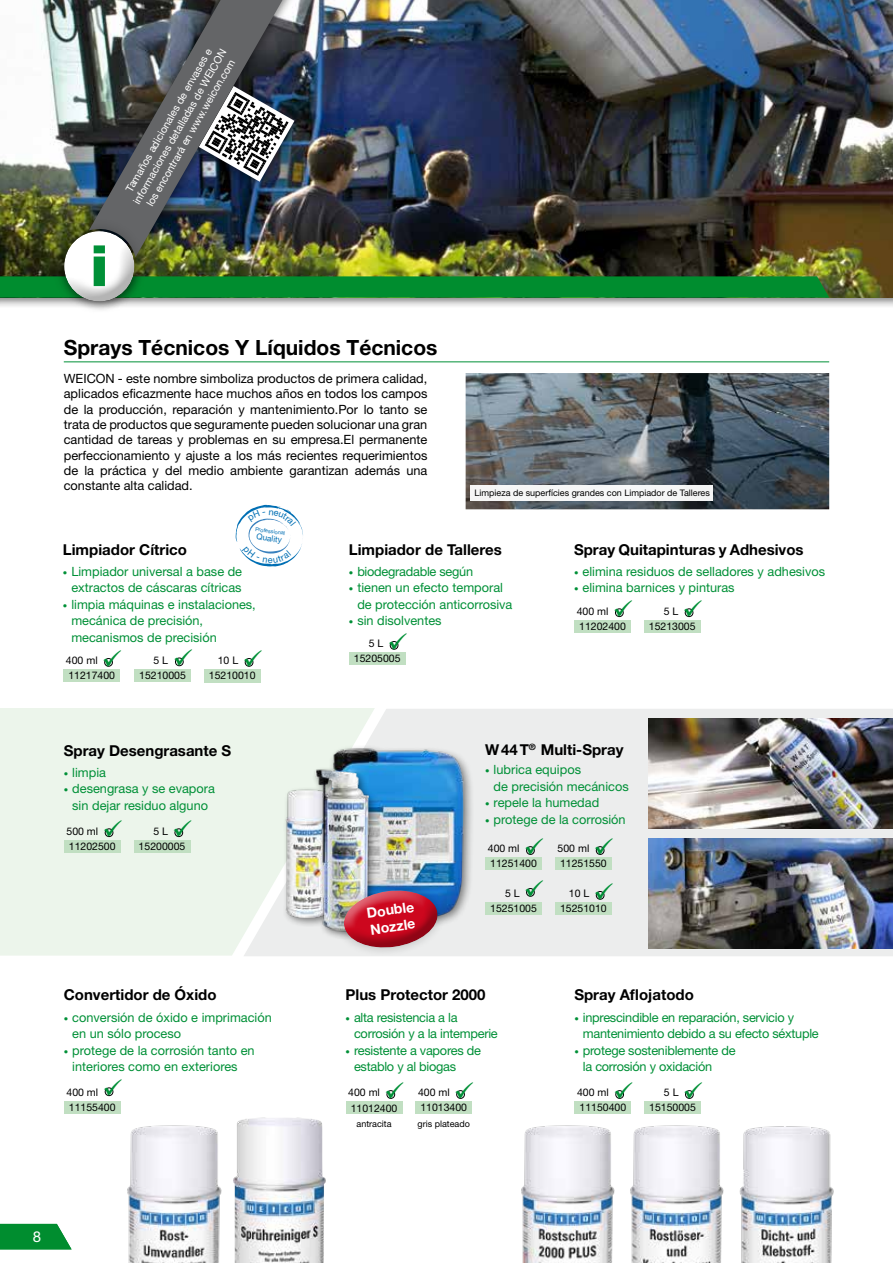
<style>
.page{position:relative;width:893px;height:1263px;background:#fff}
.page>*{position:absolute;margin:0;border:0;box-sizing:border-box;transform-origin:0 0}
.t1{font:900 57px "Helvetica Neue";color:#009037}
.t2{font:700 21px "Helvetica Neue";color:#000}
.t3{font:700 15px "Helvetica Neue";color:#000}
.t4{font:15px "Helvetica Neue";color:#fff}
.t5{font:700 14.1px/17px "Helvetica Neue";color:#fff}
.t6{font:12.75px/16.5px "Helvetica Neue";color:#009037}
.t7{font:12.75px/15.3px "Helvetica Neue";color:#000;text-align:justify}
.t8{font:12.75px/16.5px "Helvetica Neue";letter-spacing:-.02em;color:#009037}
.t9{font:10.5px/15px "Helvetica Neue";color:#000}
.t10{font:10.5px/12.6px "Helvetica Neue";color:#fff;text-align:center}
.t11{font:9.15px "Helvetica Neue";color:#006fb4}
.t12{font:9px "Helvetica Neue";color:#000}
.t13{font:8.25px "Helvetica Neue";color:#006fb4}
.t14{font:5.55px "Helvetica Neue";color:#006fb4}
.s1{font-size:9px}
.s2{color:#009037}
</style>
<div class="page">
<div style="left:0;top:0;width:893px;height:309px;background:#000;opacity:.5"></div>
<img style="left:0;top:0;width:893px;height:298px">
<svg style="left:0;top:276px;width:829px;height:22px;background:#048b2e"></svg>
<svg style="left:0;top:1224px;width:72px;height:25px;background:#1b9945"></svg>
<hr style="left:64px;top:362px;width:765px;height:1px;background:#009037">
<div style="left:104px;top:658px;width:9px;height:9px;border:1px solid #000;border-radius:50%"></div>
<div style="left:63px;top:669px;width:57px;height:13px;background:#c1dfc2"></div>
<div style="left:175px;top:658px;width:9px;height:8px;border:1px solid #000;border-radius:50%"></div>
<div style="left:134px;top:669px;width:57px;height:13px;background:#c1dfc2"></div>
<div style="left:204px;top:669px;width:57px;height:13px;background:#c1dfc2"></div>
<div style="left:615px;top:608px;width:9px;height:9px;border:1px solid #000;border-radius:50%"></div>
<div style="left:574px;top:620px;width:57px;height:12px;background:#c1dfc2"></div>
<div style="left:644px;top:620px;width:57px;height:12px;background:#c1dfc2"></div>
<div style="left:349px;top:652px;width:57px;height:13px;background:#c1dfc2"></div>
<img style="left:466px;top:373px;width:363px;height:136px">
<div style="left:470px;top:485px;width:243px;height:16px;background:#f6f6f7"></div>
<img style="left:521px;top:1125px;width:94px;height:138px">
<img style="left:739px;top:1126px;width:95px;height:137px">
<img style="left:234px;top:1117px;width:92px;height:146px">
<img style="left:113px;top:1113px;width:121px;height:150px">
<img style="left:630px;top:1125px;width:94px;height:138px">
<div style="left:0;top:708px;width:375px;height:247px;background:#ecf5eb"></div>
<div style="left:243px;top:709px;width:650px;height:247px;background:#eceded"></div>
<div style="left:615px;top:1090px;width:9px;height:9px;border:1px solid #000;border-radius:50%"></div>
<div style="left:574px;top:1101px;width:57px;height:13px;background:#c1dfc2"></div>
<div style="left:644px;top:1101px;width:57px;height:13px;background:#c1dfc2"></div>
<div style="left:345px;top:1101px;width:57px;height:13px;background:#c1dfc2"></div>
<div style="left:415px;top:1101px;width:57px;height:13px;background:#c1dfc2"></div>
<div style="left:64px;top:1101px;width:57px;height:12px;background:#c1dfc2"></div>
<div style="left:105px;top:828px;width:8px;height:9px;border:1px solid #000;border-radius:50%"></div>
<div style="left:64px;top:840px;width:57px;height:12px;background:#c1dfc2"></div>
<div style="left:134px;top:840px;width:56px;height:12px;background:#c1dfc2"></div>
<div style="left:555px;top:857px;width:57px;height:13px;background:#c1dfc2"></div>
<div style="left:485px;top:902px;width:57px;height:13px;background:#c1dfc2"></div>
<div style="left:555px;top:902px;width:57px;height:13px;background:#c1dfc2"></div>
<div style="left:485px;top:857px;width:57px;height:13px;background:#c1dfc2"></div>
<img style="left:319px;top:742px;width:154px;height:187px">
<img style="left:279px;top:783px;width:27px;height:138px">
<img style="left:306px;top:749px;width:95px;height:190px">
<img style="left:328px;top:872px;width:125px;height:84px">
<img style="left:648px;top:718px;width:245px;height:111px">
<img style="left:648px;top:838px;width:245px;height:111px">
<div style="left:56px;top:0;width:287px;height:312px;background:#000;opacity:.5"></div>
<img style="left:89px;top:0;width:244px;height:257px">
<div style="left:50px;top:217px;width:98px;height:98px;background:#000;opacity:.25"></div>
<div style="left:63px;top:229px;width:73px;height:50px;background:#fff;opacity:.45"></div>
<div style="left:63px;top:240px;width:73px;height:63px;background:#000;opacity:.3"></div>
<svg style="left:235px;top:505px;width:68px;height:62px"></svg>
<svg style="left:244px;top:658px;width:10px;height:9px"></svg>
<svg style="left:684px;top:608px;width:10px;height:9px"></svg>
<svg style="left:389px;top:641px;width:10px;height:9px"></svg>
<svg style="left:685px;top:1090px;width:9px;height:9px"></svg>
<svg style="left:386px;top:1090px;width:10px;height:9px"></svg>
<svg style="left:456px;top:1090px;width:9px;height:9px"></svg>
<svg style="left:104px;top:1087px;width:10px;height:9px"></svg>
<svg style="left:174px;top:820px;width:18px;height:17px"></svg>
<svg style="left:595px;top:838px;width:18px;height:17px"></svg>
<svg style="left:526px;top:880px;width:17px;height:17px"></svg>
<svg style="left:595px;top:883px;width:18px;height:17px"></svg>
<svg style="left:526px;top:838px;width:17px;height:17px"></svg>
<h1 class="t1" style="left:90px;top:232px;width:19px">i</h1>
<p class="t10" style="left:119px;top:193px;width:178px;rotate:-60deg">Tamaños adicionales de envases e informaciones detalladas de WEICON los encontrará en www.weicon.com</p>
<h2 class="t2" style="left:64px;top:335px;width:375px">Sprays Técnicos Y Líquidos Técnicos</h2>
<p class="t7" style="left:64px;top:371px;width:365px">WEICON - este nombre simboliza productos de primera calidad, aplicados eficazmente hace muchos años en todos los campos de la producción, reparación y mantenimiento.Por lo tanto se trata de productos que seguramente pueden solucionar una gran cantidad de tareas y problemas en su empresa.El permanente perfeccionamiento y ajuste a los más recientes requerimientos de la práctica y del medio ambiente garantizan además una constante alta calidad.</p>
<p class="t12" style="left:475px;top:488px;width:237px">Limpieza de superfícies grandes con Limpiador de Talleres</p>
<p class="t14" style="left:256px;top:526px;width:32px;rotate:7deg">Professional</p>
<p class="t13" style="left:257px;top:532px;width:27px;rotate:7deg">Quality</p>
<p class="t3" style="left:63px;top:540px;width:126px">Limpiador Cítrico</p>
<p class="t6" style="left:63px;top:563px;width:181px;text-align:right"><span class="s1">•</span> Limpiador universal a base de extractos de cáscaras cítricas</p>
<p class="t6" style="left:71px;top:596px;width:186px;text-indent:-9px"><span class="s1">•</span> limpia máquinas e instalaciones, mecánica de precisión, mecanismos de precisión</p>
<p class="t11" style="left:268px;top:554px;width:6px">e</p>
<p class="t9" style="left:153px;top:652px;width:16px">5 L</p>
<p class="t9" style="left:173px;top:668px;width:84px"><sup>✓</sup> 15210010</p>
<p class="t9" style="left:102px;top:667px;width:85px"><sup>✓</sup> 15210005</p>
<p class="t9" style="left:218px;top:653px;width:22px">10 L</p>
<p class="t9" style="left:66px;top:653px;width:51px">400 ml<br>11217400</p>
<p class="t3" style="left:64px;top:741px;width:169px">Spray Desengrasante S</p>
<p class="t6" style="left:64px;top:763px;width:44px"><span class="s1">•</span> limpia</p>
<p class="t6" style="left:64px;top:780px;width:153px;text-align:center"><span class="s1">•</span> desengrasa y se evapora sin dejar residuo alguno</p>
<p class="t9" style="left:67px;top:823px;width:51px">500 ml<br>11202500</p>
<p class="t9" style="left:102px;top:838px;width:84px"><sup>✓</sup> 15200005</p>
<p class="t9" style="left:153px;top:823px;width:16px">5 L</p>
<p class="t3" style="left:64px;top:986px;width:154px">Convertidor de Óxido</p>
<p class="t6" style="left:72px;top:1008px;width:201px;text-indent:-9px"><span class="s1">•</span> conversión de óxido e imprimación en un sólo proceso</p>
<p class="t6" style="left:72px;top:1041px;width:184px;text-indent:-9px"><span class="s1">•</span> protege de la corrosión tanto en interiores como en exteriores</p>
<p class="t9" style="left:67px;top:1084px;width:33px">400 ml</p>
<p class="t9" style="left:69px;top:1099px;width:48px">11155400</p>
<p class="t3" style="left:349px;top:540px;width:154px">Limpiador de Talleres</p>
<p class="t8" style="left:349px;top:563px;width:126px"><span class="s1">•</span> biodegradable según</p>
<p class="t6" style="left:357px;top:579px;width:157px;text-indent:-9px"><span class="s1">•</span> tienen un efecto temporal de protección anticorrosiva</p>
<p class="t6" style="left:349px;top:612px;width:94px"><span class="s1">•</span> sin disolventes</p>
<p class="t9" style="left:354px;top:651px;width:48px">15205005</p>
<p class="t9" style="left:369px;top:636px;width:16px">5 L</p>
<p class="t3" style="left:574px;top:540px;width:231px">Spray Quitapinturas y Adhesivos</p>
<p class="t6" style="left:574px;top:563px;width:253px"><span class="s1">•</span> elimina residuos de selladores y adhesivos</p>
<p class="t6" style="left:574px;top:579px;width:162px"><span class="s1">•</span> elimina barnices y pinturas</p>
<p class="t9" style="left:577px;top:603px;width:51px">400 ml<br>11202400</p>
<p class="t9" style="left:613px;top:618px;width:84px"><sup>✓</sup> 15213005</p>
<p class="t9" style="left:664px;top:603px;width:16px">5 L</p>
<p class="t5" style="left:366px;top:904px;width:49px;rotate:-8deg">Double<br>Nozzle</p>
<p class="t3" style="left:485px;top:740px;width:140px">W44T<sup>®</sup> Multi-Spray</p>
<p class="t6" style="left:494px;top:761px;width:137px;text-indent:-9px"><span class="s1">•</span> lubrica equipos<br>de precisión mecánicos</p>
<p class="t6" style="left:485px;top:794px;width:116px"><span class="s1">•</span> repele la humedad</p>
<p class="t6" style="left:485px;top:810px;width:142px"><span class="s1">•</span> protege de la corrosión</p>
<p class="t9" style="left:488px;top:841px;width:51px">400 ml<br>11251400</p>
<p class="t9" style="left:558px;top:841px;width:51px">500 ml<br>11251550</p>
<p class="t9" style="left:490px;top:886px;width:48px;text-align:center">5 L<br>15251005</p>
<p class="t9" style="left:569px;top:886px;width:22px">10 L</p>
<p class="t9" style="left:560px;top:901px;width:48px">15251010</p>
<p class="t3" style="left:345px;top:986px;width:142px">Plus Protector 2000</p>
<p class="t8" style="left:354px;top:1008px;width:145px;text-indent:-9px"><span class="s1">•</span> alta resistencia a la corrosión y a la intemperie</p>
<p class="t8" style="left:354px;top:1041px;width:128px;text-indent:-9px"><span class="s1">•</span> resistente a vapores de establo y al biogas</p>
<p class="t9" style="left:348px;top:1085px;width:51px;line-height:15.6px">400 ml<br>11012400</p>
<p class="t12" style="left:356px;top:1118px;width:37px">antracita</p>
<p class="t9" style="left:418px;top:1085px;width:51px">400 ml<br>11013400</p>
<p class="t12" style="left:418px;top:1118px;width:54px">gris plateado</p>
<p class="t3" style="left:574px;top:986px;width:121px">Spray Aflojatodo</p>
<p class="t8" style="left:583px;top:1008px;width:237px;text-indent:-9px"><span class="s1">•</span> inprescindible en reparación, servicio y mantenimiento debido a su efecto séxtuple</p>
<p class="t8" style="left:583px;top:1041px;width:154px;text-indent:-9px"><span class="s1">•</span> protege sosteniblemente de la corrosión y oxidación</p>
<p class="t9" style="left:577px;top:1085px;width:103px">400 ml <span class="s2">✓</span> 5 L<br>11150400</p>
<p class="t9" style="left:649px;top:1100px;width:48px">15150005</p>
<p class="t4" style="left:33px;top:1228px;width:10px">8</p>
</div>
